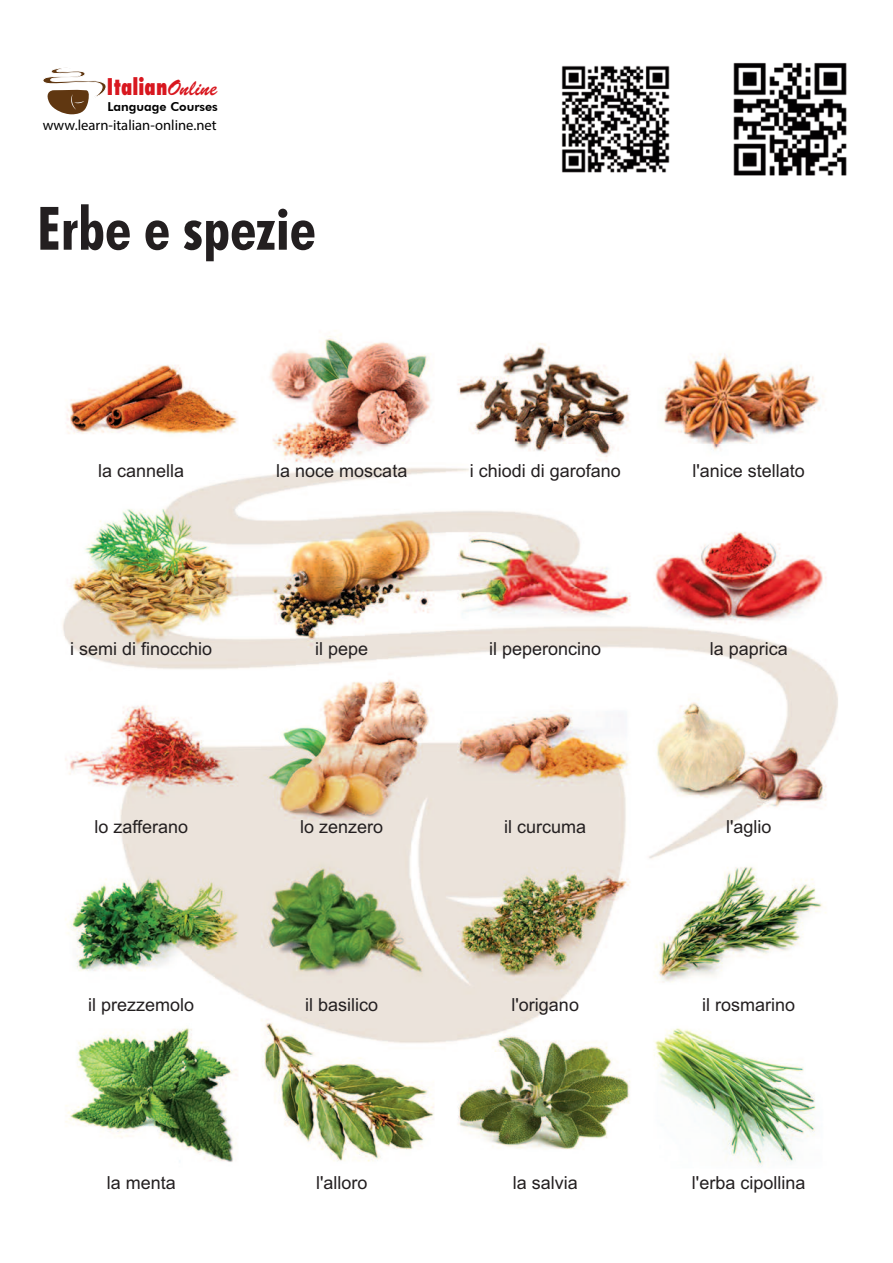
<style>
.page{position:relative;width:893px;height:1263px;background:#fff}
.page>*{position:absolute;margin:0;border:0;box-sizing:border-box;transform-origin:0 0}
.t1{font:700 condensed 60px "Futura BT";color:#231f20}
.t2{font:800 condensed 22.35px "Futura Std";color:#d8171f;scale:.89 1}
.t3{font:18px "Arial";color:#231f20}
.t4{font:14.55px "Myriad Pro";color:#000}
.t5{font:800 12.3px "Futura BT";color:#000}
.s1{font-family:"Brush Script Std";font-weight:400;font-stretch:normal}
</style>
<div class="page">
<img style="left:65px;top:336px;width:759px;height:831px">
<img style="left:733px;top:62px;width:114px;height:114px">
<img style="left:561px;top:65px;width:109px;height:108px">
<img style="left:62px;top:445px;width:776px;height:606px">
<svg style="left:43px;top:67px;width:63px;height:48px"></svg>
<p class="t2" style="left:107px;top:77px;width:125px">Italian<span class="s1">Online</span></p>
<p class="t5" style="left:108px;top:99px;width:112px">Language Courses</p>
<p class="t4" style="left:43px;top:119px;width:175px">www.learn-italian-online.net</p>
<h1 class="t1" style="left:37px;top:194px;width:280px">Erbe e spezie</h1>
<p class="t3" style="left:98px;top:460px;width:88px">la cannella</p>
<p class="t3" style="left:276px;top:460px;width:133px">la noce moscata</p>
<p class="t3" style="left:470px;top:460px;width:153px">i chiodi di garofano</p>
<p class="t3" style="left:692px;top:460px;width:114px">l'anice stellato</p>
<p class="t3" style="left:70px;top:638px;width:144px">i semi di finocchio</p>
<p class="t3" style="left:315px;top:638px;width:55px">il pepe</p>
<p class="t3" style="left:489px;top:638px;width:114px">il peperoncino</p>
<p class="t3" style="left:710px;top:638px;width:80px">la paprica</p>
<p class="t3" style="left:94px;top:816px;width:95px">lo zafferano</p>
<p class="t3" style="left:300px;top:816px;width:85px">lo zenzero</p>
<p class="t3" style="left:504px;top:816px;width:84px">il curcuma</p>
<p class="t3" style="left:726px;top:816px;width:47px">l'aglio</p>
<p class="t3" style="left:88px;top:994px;width:108px">il prezzemolo</p>
<p class="t3" style="left:305px;top:994px;width:75px">il basilico</p>
<p class="t3" style="left:511px;top:994px;width:69px">l'origano</p>
<p class="t3" style="left:702px;top:994px;width:95px">il rosmarino</p>
<p class="t3" style="left:107px;top:1172px;width:71px">la menta</p>
<p class="t3" style="left:316px;top:1172px;width:53px">l'alloro</p>
<p class="t3" style="left:513px;top:1172px;width:67px">la salvia</p>
<p class="t3" style="left:692px;top:1172px;width:115px">l'erba cipollina</p>
</div>
